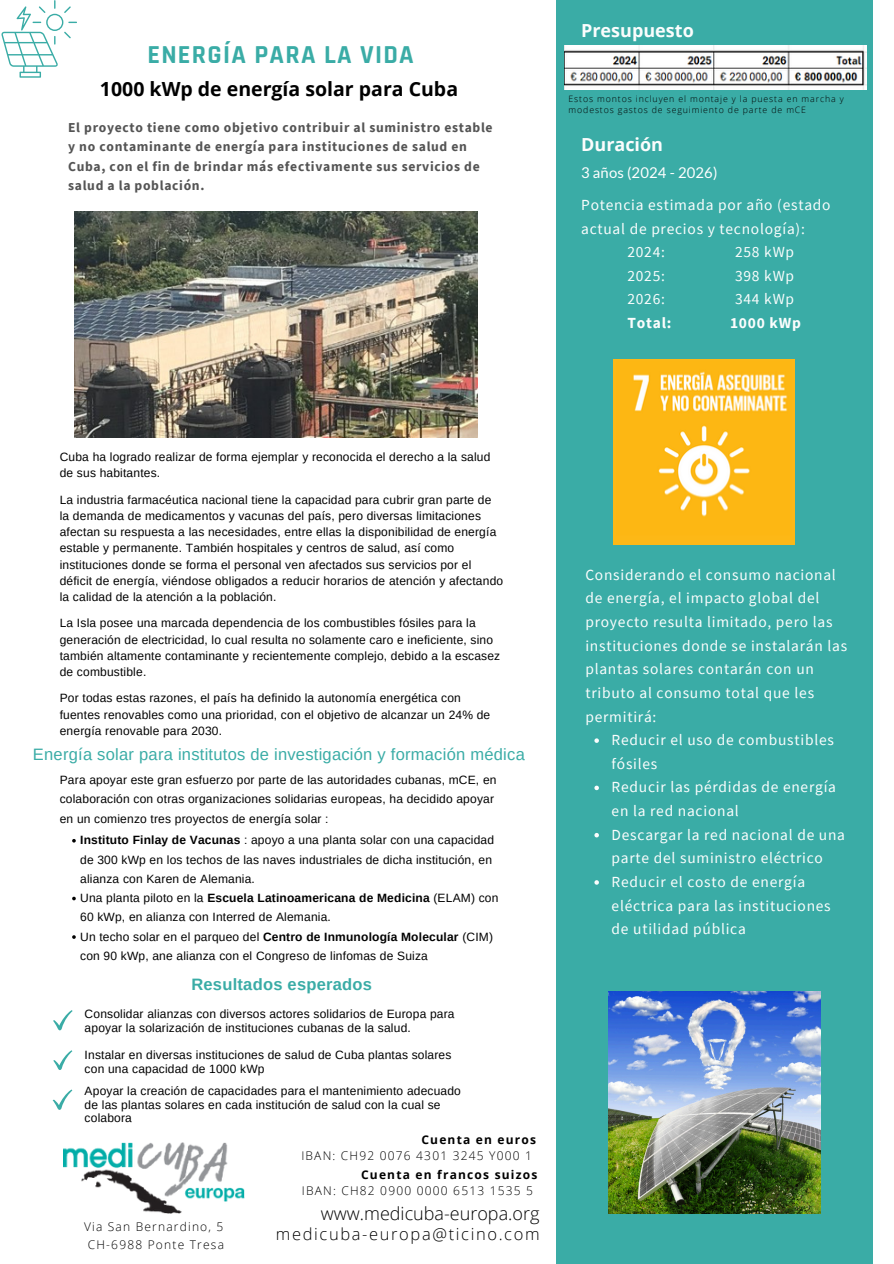
<style>
.page{position:relative;width:894px;height:1264px;background:#fff}
.page>*{position:absolute;margin:0;border:0;box-sizing:border-box;transform-origin:0 0}
.t1{font:700 26.25px "Rajdhani";letter-spacing:.05em;color:#3aaca6}
.t2{font:700 19.5px "Open Sans";color:#000}
.t3{font:300 18px "Open Sans";color:#000}
.t4{font:700 18px "Open Sans";color:#fbfdfd}
.t5{font:16.5px "Arimo";letter-spacing:.015em;color:#3aaca6}
.t6{font:300 16.5px "Open Sans";letter-spacing:.1em;color:#000}
.t7{font:700 16.5px "Arimo";letter-spacing:.015em;color:#3aaca6}
.t8{font:15.45px/23.7px "Source Sans Pro";letter-spacing:.05em;color:#fbfdfd}
.t9{font:700 15.45px "Source Sans Pro";letter-spacing:.05em;color:#fbfdfd}
.t10{font:14.85px "Lato";letter-spacing:.01em;color:#fff}
.t11{font:700 13.65px/19.2px "Source Sans Pro";letter-spacing:.05em;color:#545454}
.t12{font:12px/16.2px "Arimo";letter-spacing:.015em;color:#000}
.t13{font:300 12px "Open Sans";letter-spacing:.1em;color:#000}
.t14{font:700 12px "Open Sans";letter-spacing:.1em;color:#000}
.t15{font:300 8.7px/11.7px "Open Sans";letter-spacing:.1em;color:#000}
.s1{font-weight:700}
</style>
<div class="page">
<div style="left:556px;top:0;width:316px;height:1263px;background:#3aaca6"></div>
<svg style="left:53px;top:1010px;width:19px;height:20px"></svg>
<svg style="left:53px;top:1050px;width:19px;height:20px"></svg>
<svg style="left:53px;top:1089px;width:19px;height:20px"></svg>
<img style="left:64px;top:1142px;width:180px;height:71px">
<img style="left:74px;top:211px;width:403px;height:227px">
<img style="left:608px;top:991px;width:212px;height:222px">
<svg style="left:1px;top:0;width:76px;height:78px"></svg>
<img style="left:564px;top:45px;width:301px;height:44px">
<img style="left:613px;top:359px;width:180px;height:186px">
<svg style="left:72px;top:839px;width:4px;height:3px"></svg>
<svg style="left:72px;top:896px;width:4px;height:4px"></svg>
<svg style="left:72px;top:935px;width:4px;height:3px"></svg>
<svg style="left:594px;top:738px;width:4px;height:5px"></svg>
<svg style="left:594px;top:785px;width:4px;height:5px"></svg>
<svg style="left:594px;top:833px;width:4px;height:4px"></svg>
<svg style="left:594px;top:880px;width:4px;height:4px"></svg>
<h1 class="t1" style="left:147px;top:38px;width:268px">ENERGÍA PARA LA VIDA</h1>
<p class="t2" style="left:100px;top:75px;width:359px">1000 kWp de energía solar para Cuba</p>
<h2 class="t11" style="left:68px;top:118px;width:426px">El proyecto tiene como objetivo contribuir al suministro estable y no contaminante de energía para instituciones de salud en Cuba, con el fin de brindar más efectivamente sus servicios de salud a la población.</h2>
<p class="t4" style="left:581px;top:18px;width:114px">Presupuesto</p>
<h5 class="t15" style="left:568px;top:92px;width:276px">Estos montos incluyen el montaje y la puesta en marcha y modestos gastos de seguimiento de parte de mCE</h5>
<p class="t4" style="left:581px;top:131px;width:83px">Duración</p>
<h3 class="t10" style="left:581px;top:163px;width:138px">3 años (2024 - 2026)</h3>
<h6 class="t8" style="left:581px;top:192px;width:251px">Potencia estimada por año (estado</h6>
<h6 class="t8" style="left:581px;top:216px;width:225px">actual de precios y tecnología):</h6>
<h6 class="t8" style="left:627px;top:240px;width:39px">2024:</h6>
<h6 class="t8" style="left:735px;top:240px;width:60px">258 kWp</h6>
<h6 class="t8" style="left:627px;top:263px;width:39px">2025:</h6>
<h6 class="t8" style="left:735px;top:263px;width:60px">398 kWp</h6>
<h6 class="t8" style="left:627px;top:287px;width:39px">2026:</h6>
<h6 class="t8" style="left:735px;top:287px;width:60px">344 kWp</h6>
<h6 class="t9" style="left:627px;top:313px;width:46px">Total:</h6>
<h6 class="t9" style="left:729px;top:313px;width:72px">1000 kWp</h6>
<p class="t12" style="left:60px;top:449px;width:432px">Cuba ha logrado realizar de forma ejemplar y reconocida el derecho a la salud de sus habitantes.</p>
<p class="t12" style="left:60px;top:491px;width:445px">La industria farmacéutica nacional tiene la capacidad para cubrir gran parte de la demanda de medicamentos y vacunas del país, pero diversas limitaciones afectan su respuesta a las necesidades, entre ellas la disponibilidad de energía estable y permanente. También hospitales y centros de salud, así como instituciones donde se forma el personal ven afectados sus servicios por el déficit de energía, viéndose obligados a reducir horarios de atención y afectando la calidad de la atención a la población.</p>
<p class="t12" style="left:60px;top:615px;width:442px">La Isla posee una marcada dependencia de los combustibles fósiles para la generación de electricidad, lo cual resulta no solamente caro e ineficiente, sino también altamente contaminante y recientemente complejo, debido a la escasez de combustible.</p>
<p class="t12" style="left:60px;top:690px;width:432px">Por todas estas razones, el país ha definido la autonomía energética con fuentes renovables como una prioridad, con el objetivo de alcanzar un 24% de energía renovable para 2030.</p>
<h4 class="t5" style="left:33px;top:744px;width:493px">Energía solar para institutos de investigación y formación médica</h4>
<p class="t12" style="left:60px;top:770px;width:438px;line-height:19.2px">Para apoyar este gran esfuerzo por parte de las autoridades cubanas, mCE, en colaboración con otras organizaciones solidarias europeas, ha decidido apoyar en un comienzo tres proyectos de energía solar :</p>
<p class="t12" style="left:80px;top:830px;width:415px;line-height:19.2px"><span class="s1">Instituto Finlay de Vacunas</span> : apoyo a una planta solar con una capacidad de 300 kWp en los techos de las naves industriales de dicha institución, en alianza con Karen de Alemania.</p>
<p class="t12" style="left:80px;top:888px;width:419px;line-height:19.2px">Una planta piloto en la <span class="s1">Escuela Latinoamericana de Medicina</span> (ELAM) con<br>60 kWp, en alianza con Interred de Alemania.</p>
<p class="t12" style="left:80px;top:926px;width:414px;line-height:19.2px">Un techo solar en el parqueo del <span class="s1">Centro de Inmunología Molecular</span> (CIM) con 90 kWp, ane alianza con el Congreso de linfomas de Suiza</p>
<p class="t7" style="left:191px;top:975px;width:182px">Resultados esperados</p>
<p class="t12" style="left:85px;top:1006px;width:371px;line-height:13.8px">Consolidar alianzas con diversos actores solidarios de Europa para apoyar la solarización de instituciones cubanas de la salud.</p>
<p class="t12" style="left:85px;top:1048px;width:368px;line-height:13.8px">Instalar en diversas instituciones de salud de Cuba plantas solares con una capacidad de 1000 kWp</p>
<p class="t12" style="left:85px;top:1083px;width:378px;line-height:13.8px">Apoyar la creación de capacidades para el mantenimiento adecuado de las plantas solares en cada institución de salud con la cual se colabora</p>
<p class="t13" style="left:84px;top:1218px;width:141px">Via San Bernardino, 5</p>
<p class="t13" style="left:88px;top:1236px;width:138px">CH-6988 Ponte Tresa</p>
<p class="t14" style="left:421px;top:1131px;width:116px">Cuenta en euros</p>
<p class="t13" style="left:301px;top:1147px;width:232px">IBAN: CH92 0076 4301 3245 Y000 1</p>
<p class="t14" style="left:361px;top:1166px;width:178px">Cuenta en francos suizos</p>
<p class="t13" style="left:302px;top:1182px;width:233px">IBAN: CH82 0900 0000 6513 1535 5</p>
<h5 class="t3" style="left:321px;top:1200px;width:220px">www.medicuba-europa.org</h5>
<p class="t6" style="left:276px;top:1222px;width:265px">medicuba-europa@ticino.com</p>
<p class="t8" style="left:585px;top:562px;width:263px">Considerando el consumo nacional de energía, el impacto global del proyecto resulta limitado, pero las instituciones donde se instalarán las plantas solares contarán con un tributo al consumo total que les permitirá:</p>
<h2 class="t8" style="left:611px;top:727px;width:224px">Reducir el uso de combustibles fósiles</h2>
<p class="t8" style="left:611px;top:775px;width:226px">Reducir las pérdidas de energía en la red nacional</p>
<p class="t8" style="left:611px;top:822px;width:235px">Descargar la red nacional de una parte del suministro eléctrico</p>
<h2 class="t8" style="left:611px;top:869px;width:220px">Reducir el costo de energía eléctrica para las instituciones de utilidad pública</h2>
</div>
